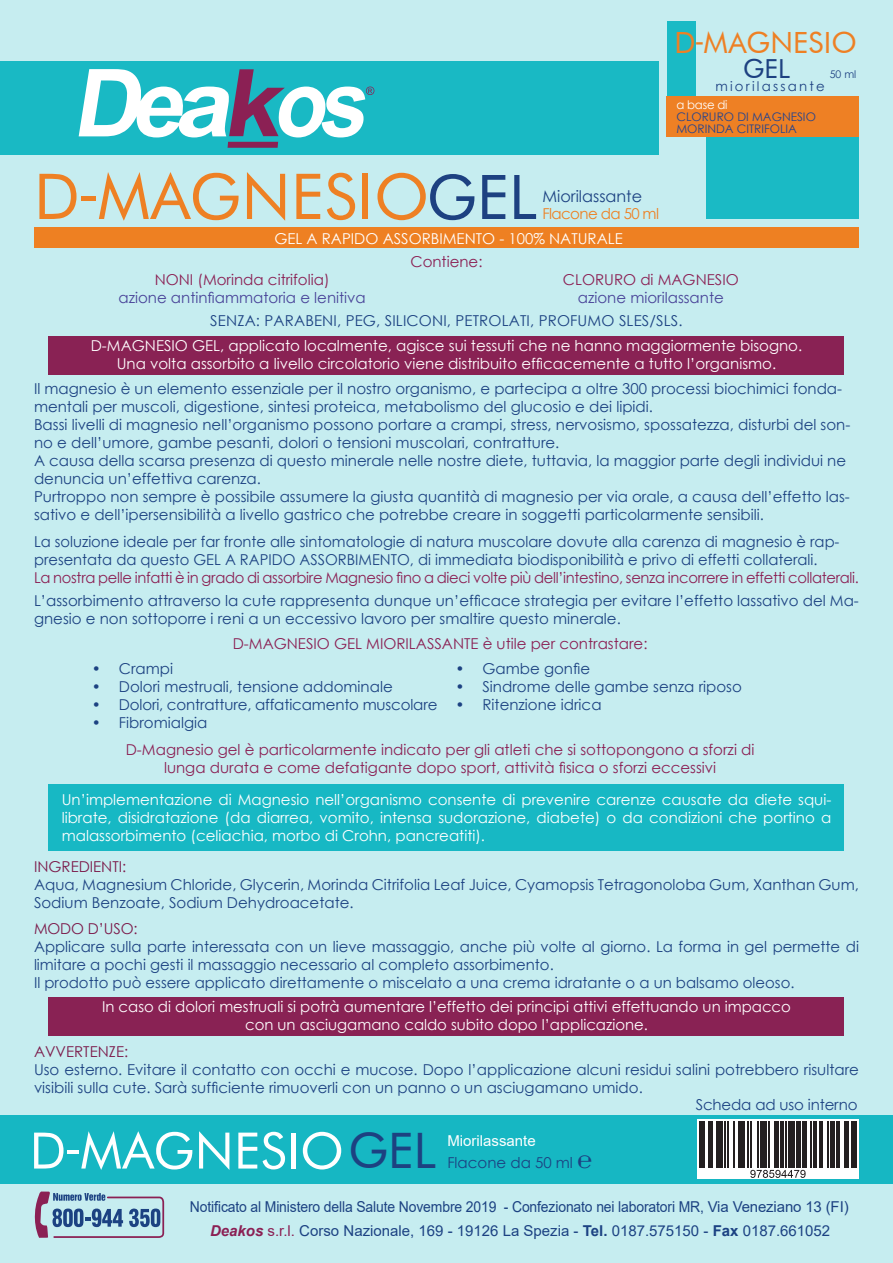
<style>
.page{position:relative;width:893px;height:1263px;background:#c6edf0}
.page>*{position:absolute;margin:0;border:0;box-sizing:border-box;transform-origin:0 0}
.t1{font:63.3px "Futura BT";letter-spacing:.005em;color:#ee8024}
.t2{font:50.25px "Futura BT";letter-spacing:.005em;color:#fff}
.t3{font:29.25px "Futura BT";letter-spacing:.005em;color:#ee8024}
.t4{font:26.25px "Futura BT";color:#1d4181}
.t5{font:16.05px "Century Gothic";color:#1c4282}
.t6{font:15px/18px "Century Gothic";color:#1c4282}
.t7{font:15px/18px "Century Gothic";color:#fff;text-align:center}
.t8{font:15px "Century Gothic";color:#8b2054}
.t9{font:15px "Century Gothic";letter-spacing:-.02em;color:#8b2054}
.t10{font:15px "Arial";letter-spacing:-.01em;color:#1c4282;scale:.93 1}
.t11{font:15px "Arial";color:#1c4283}
.t12{font:15px "Century Gothic";color:#494499}
.t13{font:15px "Century Gothic";color:#7c1b4b}
.t14{font:15px "Century Gothic";letter-spacing:-.01em;color:#1c4283}
.t15{font:15px "Century Gothic";letter-spacing:-.04em;color:#ee8022}
.t16{font:15px "Arial";color:#fff}
.t17{font:13.35px "Century Gothic";letter-spacing:.165em;color:#1d4182}
.t18{font:11.85px "Century Gothic";color:#23438f}
.t19{font:11.85px "Century Gothic";letter-spacing:-.02em;color:#fff}
.t20{font:10.5px "Century Gothic";color:#1d4182}
.s1{font-size:61.5px;color:#1d4181}
.s2{font-size:48.9px;color:#1d4181}
.s3{font-family:"Arial";font-size:24px;color:#1c4283}
.s4{font-weight:700;font-style:italic;color:#8b2054}
.s5{color:#8b2054}
.s6{font-weight:700}
</style>
<div class="page">
<div style="left:0;top:62px;width:658px;height:93px;background:#19b9c4"></div>
<svg style="left:79px;top:69px;width:295px;height:79px"></svg>
<div style="left:34px;top:227px;width:825px;height:21px;background:#ee8022"></div>
<div style="left:49px;top:336px;width:795px;height:38px;background:#892254"></div>
<div style="left:49px;top:997px;width:795px;height:38px;background:#892254"></div>
<div style="left:707px;top:137px;width:152px;height:82px;background:#1abac5"></div>
<div style="left:667px;top:21px;width:28px;height:75px;background:#1abac5"></div>
<div style="left:667px;top:96px;width:192px;height:41px;background:#ee8024"></div>
<div style="left:0;top:1115px;width:893px;height:68px;background:#16b7c3"></div>
<svg style="left:34px;top:1191px;width:130px;height:47px"></svg>
<div style="left:49px;top:784px;width:795px;height:66px;background:#17b8c4"></div>
<svg style="left:697px;top:1120px;width:162px;height:59px;background:#deddde"></svg>
<div style="left:716px;top:1121px;width:6px;height:47px;background:#231f20"></div>
<div style="left:738px;top:1121px;width:6px;height:47px;background:#231f20"></div>
<div style="left:760px;top:1121px;width:6px;height:47px;background:#231f20"></div>
<div style="left:788px;top:1121px;width:6px;height:47px;background:#231f20"></div>
<div style="left:796px;top:1121px;width:5px;height:47px;background:#231f20"></div>
<div style="left:708px;top:1121px;width:5px;height:47px;background:#231f20"></div>
<div style="left:802px;top:1121px;width:5px;height:47px;background:#231f20"></div>
<div style="left:830px;top:1121px;width:5px;height:47px;background:#231f20"></div>
<div style="left:844px;top:1121px;width:5px;height:47px;background:#231f20"></div>
<div style="left:774px;top:1121px;width:5px;height:47px;background:#231f20"></div>
<hr style="left:699px;top:1121px;width:3px;height:47px;background:#231f20">
<hr style="left:854px;top:1121px;width:3px;height:47px;background:#231f20">
<hr style="left:813px;top:1121px;width:3px;height:47px;background:#231f20">
<hr style="left:819px;top:1121px;width:4px;height:47px;background:#231f20">
<hr style="left:780px;top:1121px;width:3px;height:47px;background:#231f20">
<hr style="left:837px;top:1121px;width:3px;height:47px;background:#231f20">
<hr style="left:851px;top:1121px;width:1px;height:47px;background:#231f20">
<hr style="left:727px;top:1121px;width:2px;height:47px;background:#231f20">
<hr style="left:733px;top:1121px;width:2px;height:47px;background:#231f20">
<hr style="left:827px;top:1121px;width:2px;height:47px;background:#231f20">
<hr style="left:768px;top:1121px;width:1px;height:47px;background:#231f20">
<hr style="left:724px;top:1121px;width:2px;height:47px;background:#231f20">
<hr style="left:704px;top:1121px;width:1px;height:47px;background:#231f20">
<hr style="left:747px;top:1121px;width:2px;height:47px;background:#231f20">
<hr style="left:757px;top:1121px;width:1px;height:47px;background:#231f20">
<hr style="left:810px;top:1121px;width:2px;height:47px;background:#231f20">
<hr style="left:785px;top:1121px;width:1px;height:47px;background:#231f20">
<hr style="left:751px;top:1121px;width:1px;height:47px;background:#231f20">
<svg style="left:750px;top:1169px;width:56px;height:9px"></svg>
<p class="t3" style="left:674px;top:25px;width:184px">D-MAGNESIO</p>
<p class="t4" style="left:743px;top:53px;width:49px">GEL</p>
<p class="t20" style="left:830px;top:67px;width:28px">50 ml</p>
<p class="t19" style="left:676px;top:96px;width:53px">a base di</p>
<p class="t18" style="left:676px;top:108px;width:141px">CLORURO DI MAGNESIO</p>
<p class="t18" style="left:676px;top:120px;width:122px">MORINDA CITRIFOLIA</p>
<p class="t17" style="left:715px;top:77px;width:111px">miorilassante</p>
<p class="t1" style="left:34px;top:158px;width:504px">D-MAGNESIO<span class="s1">GEL</span></p>
<p class="t5" style="left:542px;top:185px;width:101px">Miorilassante</p>
<p class="t15" style="left:542px;top:203px;width:118px">Flacone da 50 ml</p>
<p class="t7" style="left:274px;top:229px;width:350px">GEL A RAPIDO ASSORBIMENTO - 100% NATURALE</p>
<p class="t8" style="left:410px;top:252px;width:74px">Contiene:</p>
<p class="t8" style="left:155px;top:269px;width:176px">NONI (Morinda citrifolia)</p>
<p class="t12" style="left:118px;top:287px;width:249px">azione antinfiammatoria e lenitiva</p>
<p class="t8" style="left:563px;top:269px;width:177px">CLORURO di MAGNESIO</p>
<p class="t12" style="left:578px;top:287px;width:148px">azione miorilassante</p>
<p class="t6" style="left:210px;top:311px;width:474px">SENZA: PARABENI, PEG, SILICONI, PETROLATI, PROFUMO SLES/SLS.</p>
<p class="t7" style="left:91px;top:337px;width:713px">D-MAGNESIO GEL, applicato localmente, agisce sui tessuti che ne hanno maggiormente bisogno.<br>Una volta assorbito a livello circolatorio viene distribuito efficacemente a tutto l’organismo.</p>
<p class="t6" style="left:34px;top:379px;width:810px">Il magnesio è un elemento essenziale per il nostro organismo, e partecipa a oltre 300 processi biochimici fonda&shy;mentali per muscoli, digestione, sintesi proteica, metabolismo del glucosio e dei lipidi.</p>
<p class="t6" style="left:34px;top:415px;width:818px">Bassi livelli di magnesio nell’organismo possono portare a crampi, stress, nervosismo, spossatezza, disturbi del son&shy;no e dell’umore, gambe pesanti, dolori o tensioni muscolari, contratture.<br>A causa della scarsa presenza di questo minerale nelle nostre diete, tuttavia, la maggior parte degli individui ne denuncia un’effettiva carenza.</p>
<p class="t6" style="left:34px;top:487px;width:817px">Purtroppo non sempre è possibile assumere la giusta quantità di magnesio per via orale, a causa dell’effetto las&shy;sativo e dell’ipersensibilità a livello gastrico che potrebbe creare in soggetti particolarmente sensibili.</p>
<p class="t6" style="left:34px;top:532px;width:807px">La soluzione ideale per far fronte alle sintomatologie di natura muscolare dovute alla carenza di magnesio è rap&shy;presentata da questo GEL A RAPIDO ASSORBIMENTO, di immediata biodisponibilità e privo di effetti collaterali.</p>
<p class="t9" style="left:34px;top:567px;width:826px">La nostra pelle infatti è in grado di assorbire Magnesio fino a dieci volte più dell’intestino, senza incorrere in effetti collaterali.</p>
<p class="t6" style="left:34px;top:591px;width:826px">L’assorbimento attraverso la cute rappresenta dunque un’efficace strategia per evitare l’effetto lassativo del Ma&shy;gnesio e non sottoporre i reni a un eccessivo lavoro per smaltire questo minerale.</p>
<p class="t8" style="left:233px;top:633px;width:416px">D-MAGNESIO GEL MIORILASSANTE è utile per contrastare:</p>
<p class="t6" style="left:92px;top:659px;width:83px">• Crampi</p>
<p class="t6" style="left:92px;top:677px;width:302px">• Dolori mestruali, tensione addominale</p>
<p class="t6" style="left:92px;top:695px;width:347px">• Dolori, contratture, affaticamento muscolare</p>
<p class="t6" style="left:92px;top:713px;width:117px">• Fibromialgia</p>
<p class="t6" style="left:455px;top:659px;width:136px">• Gambe gonfie</p>
<p class="t6" style="left:455px;top:677px;width:288px">• Sindrome delle gambe senza riposo</p>
<p class="t6" style="left:455px;top:695px;width:148px">• Ritenzione idrica</p>
<p class="t8" style="left:126px;top:739px;width:630px">D-Magnesio gel è particolarmente indicato per gli atleti che si sottopongono a sforzi di</p>
<p class="t8" style="left:164px;top:757px;width:554px">lunga durata e come defatigante dopo sport, attività fisica o sforzi eccessivi</p>
<p class="t7" style="left:62px;top:790px;width:771px;text-align:justify">Un’implementazione di Magnesio nell’organismo consente di prevenire carenze causate da diete squi&shy;librate, disidratazione (da diarrea, vomito, intensa sudorazione, diabete) o da condizioni che portino a malassorbimento (celiachia, morbo di Crohn, pancreatiti).</p>
<p class="t13" style="left:34px;top:856px;width:94px">INGREDIENTI:</p>
<p class="t6" style="left:34px;top:876px;width:826px">Aqua, Magnesium Chloride, Glycerin, Morinda Citrifolia Leaf Juice, Cyamopsis Tetragonoloba Gum, Xanthan Gum,<br>Sodium Benzoate, Sodium Dehydroacetate.</p>
<p class="t13" style="left:34px;top:918px;width:105px">MODO D’USO:</p>
<p class="t6" style="left:34px;top:937px;width:826px">Applicare sulla parte interessata con un lieve massaggio, anche più volte al giorno. La forma in gel permette di limitare a pochi gesti il massaggio necessario al completo assorbimento.</p>
<p class="t6" style="left:34px;top:973px;width:762px">Il prodotto può essere applicato direttamente o miscelato a una crema idratante o a un balsamo oleoso.</p>
<p class="t7" style="left:102px;top:998px;width:690px">In caso di dolori mestruali si potrà aumentare l’effetto dei principi attivi effettuando un impacco</p>
<p class="t7" style="left:245px;top:1016px;width:404px">con un asciugamano caldo subito dopo l’applicazione.</p>
<p class="t13" style="left:34px;top:1041px;width:96px">AVVERTENZE:</p>
<p class="t6" style="left:34px;top:1060px;width:826px">Uso esterno. Evitare il contatto con occhi e mucose. Dopo l’applicazione alcuni residui salini potrebbero risultare visibili sulla cute. Sarà sufficiente rimuoverli con un panno o un asciugamano umido.</p>
<p class="t2" style="left:30px;top:1120px;width:408px">D-MAGNESIO<span class="s2">GEL</span></p>
<p class="t16" style="left:447px;top:1131px;width:90px">Miorilassante</p>
<p class="t6" style="left:447px;top:1153px;width:147px">Flacone da 50 ml <span class="s3">℮</span></p>
<p class="t14" style="left:696px;top:1094px;width:163px">Scheda ad uso interno</p>
<p class="t10" style="left:190px;top:1196px;width:710px">Notificato al Ministero della Salute Novembre 2019 - Confezionato nei laboratori MR, Via Veneziano 13 (FI)</p>
<p class="t11" style="left:210px;top:1220px;width:622px"><span class="s4">Deakos</span> <span class="s5">s.r.l.</span> Corso Nazionale, 169 - 19126 La Spezia - <span class="s6">Tel.</span> 0187.575150 - <span class="s6">Fax</span> 0187.661052</p>
</div>
